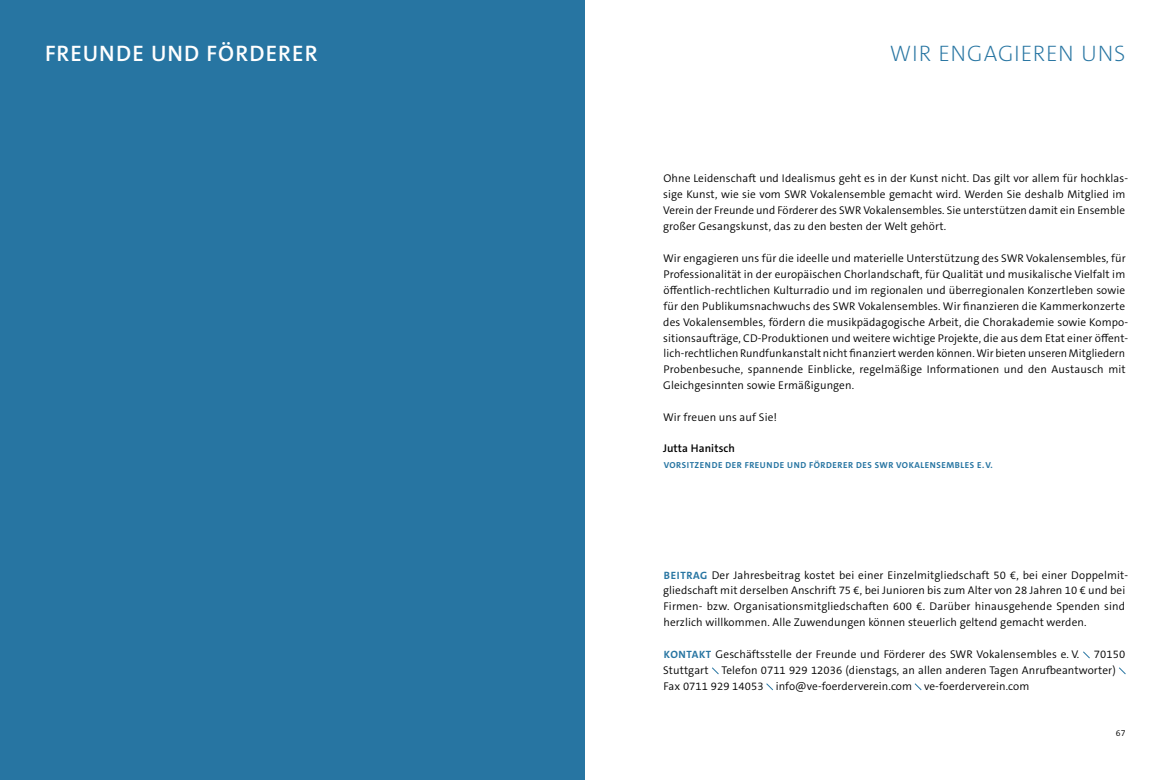
<style>
.page{position:relative;width:1170px;height:780px;background:#fff}
.page>*{position:absolute;margin:0;border:0;box-sizing:border-box;transform-origin:0 0}
.t1{font:600 22.5px "The Sans C5";letter-spacing:.05em;color:#fff}
.t2{font:200 22.5px "The Sans C5";letter-spacing:.035em;color:#2775a2}
.t3{font:300 11.25px/16px "The Sans C5";letter-spacing:.01em;color:#000}
.t4{font:600 11.25px "The Sans C5";letter-spacing:.01em;color:#000}
.t5{font:700 8.75px "The Sans C5";letter-spacing:.065em;color:#2775a2}
.t6{font:300 8.75px "The Sans C5";color:#000}
.s1{font-weight:700;font-size:10.62px;color:#2775a2}
</style>
<div class="page">
<div style="left:0;top:0;width:585px;height:780px;background:#2775a2"></div>
<svg style="left:1083px;top:651px;width:7px;height:8px"></svg>
<svg style="left:712px;top:667px;width:7px;height:7px"></svg>
<svg style="left:1119px;top:667px;width:7px;height:7px"></svg>
<svg style="left:766px;top:683px;width:7px;height:7px"></svg>
<svg style="left:914px;top:683px;width:8px;height:7px"></svg>
<h1 class="t1" style="left:45px;top:39px;width:274px">FREUNDE UND FÖRDERER</h1>
<h1 class="t2" style="left:889px;top:39px;width:237px">WIR ENGAGIEREN UNS</h1>
<p class="t3" style="left:663px;top:170px;width:466px">Ohne Leidenschaft und Idealismus geht es in der Kunst nicht. Das gilt vor allem für hochklas&shy;sige Kunst, wie sie vom SWR Vokalensemble gemacht wird. Werden Sie deshalb Mitglied im Verein der Freunde und Förderer des SWR Vokalensembles. Sie unterstützen damit ein Ensemble großer Gesangskunst, das zu den besten der Welt gehört.</p>
<p class="t3" style="left:663px;top:250px;width:466px">Wir engagieren uns für die ideelle und materielle Unterstützung des SWR Vokalensembles, für Professionalität in der europäischen Chorlandschaft, für Qualität und musikalische Vielfalt im öffentlich-rechtlichen Kulturradio und im regionalen und überregionalen Konzertleben sowie für den Publikumsnachwuchs des SWR Vokalensembles. Wir finanzieren die Kammerkonzerte des Vokalensembles, fördern die musikpädagogische Arbeit, die Chorakademie sowie Kompo&shy;sitionsaufträge, CD-Produktionen und weitere wichtige Projekte, die aus dem Etat einer öffent&shy;lich-rechtlichen Rundfunkanstalt nicht finanziert werden können. Wir bieten unseren Mitgliedern Probenbesuche, spannende Einblicke, regelmäßige Informationen und den Austausch mit Gleichgesinnten sowie Ermäßigungen.</p>
<p class="t3" style="left:663px;top:409px;width:115px">Wir freuen uns auf Sie!</p>
<p class="t4" style="left:663px;top:441px;width:73px">Jutta Hanitsch</p>
<p class="t5" style="left:663px;top:459px;width:330px">VORSITZENDE DER FREUNDE UND FÖRDERER DES SWR VOKALENSEMBLES E.V.</p>
<p class="t3" style="left:663px;top:566px;width:466px"><span class="s1">BEITRAG</span> Der Jahresbeitrag kostet bei einer Einzelmitgliedschaft 50 €, bei einer Doppelmit&shy;gliedschaft mit derselben Anschrift 75 €, bei Junioren bis zum Alter von 28 Jahren 10 € und bei Firmen- bzw. Organisationsmitgliedschaften 600 €. Darüber hinausgehende Spenden sind herzlich willkommen. Alle Zuwendungen können steuerlich geltend gemacht werden.</p>
<p class="t3" style="left:663px;top:646px;width:417px"><span class="s1">KONTAKT</span> Geschäftsstelle der Freunde und Förderer des SWR Vokalensembles e. V.</p>
<p class="t3" style="left:663px;top:646px;width:463px;text-indent:430px">70150<br>Stuttgart Telefon 0711 929 12036 (dienstags, an allen anderen Tagen Anrufbeantworter)<br>Fax 0711 929 14053 info@ve-foerderverein.com ve-foerderverein.com</p>
<p class="t6" style="left:1115px;top:727px;width:11px">67</p>
</div>
